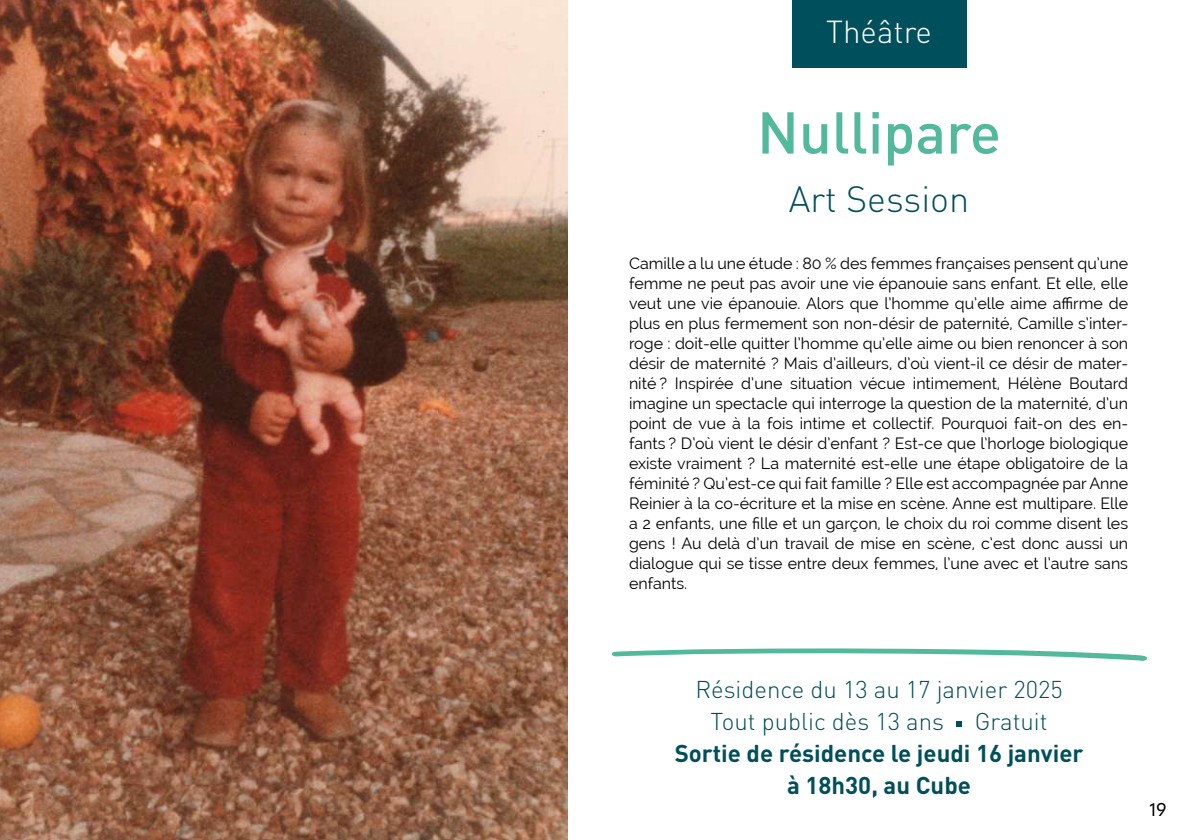
<style>
.page{position:relative;width:1191px;height:840px;background:#fff}
.page>*{position:absolute;margin:0;border:0;box-sizing:border-box;transform-origin:0 0}
.t1{font:300 68px "DIN Pro";color:#004f5c}
.t2{font:500 58px "DIN Pro";color:#53b99d}
.t3{font:300 36px "DIN Pro";color:#004f5c}
.t4{font:300 31.4px "DIN Pro";color:#fff}
.t5{font:300 24px/32px "DIN Pro";color:#004f5c}
.t6{font:700 24px/32px "DIN Pro";color:#004f5c;text-align:center}
.t7{font:18px "Apparat";color:#000}
.t8{font:16px/20px "Raleway";color:#000;text-align:justify}
.s1{color:#fff}
</style>
<div class="page">
<img style="left:0;top:0;width:567px;height:839px">
<div style="left:792px;top:0;width:174px;height:68px;background:#004f5c"></div>
<svg style="left:611px;top:648px;width:536px;height:12px"></svg>
<h3 class="t4" style="left:826px;top:11px;width:107px">Théâtre</h3>
<h2 class="t2" style="left:757px;top:93px;width:245px">Nullipare</h2>
<h3 class="t3" style="left:789px;top:174px;width:182px">Art Session</h3>
<p class="t8" style="left:629px;top:253px;width:500px">Camille a lu une étude : 80 % des femmes françaises pensent qu’une femme ne peut pas avoir une vie épanouie sans enfant. Et elle, elle veut une vie épanouie. Alors que l’homme qu’elle aime affirme de plus en plus fermement son non-désir de paternité, Camille s’inter&shy;roge : doit-elle quitter l’homme qu’elle aime ou bien renoncer à son désir de maternité ? Mais d’ailleurs, d’où vient-il ce désir de mater&shy;nité<span class="s1">.</span>? Inspirée d’une situation vécue intimement, Hélène Boutard imagine un spectacle qui interroge la question de la maternité, d’un point de vue à la fois intime et collectif. Pourquoi fait-on des en&shy;fants<span class="s1">.</span>? D’où vient le désir d’enfant ? Est-ce que l’horloge biologique existe vraiment ? La maternité est-elle une étape obligatoire de la féminité<span class="s1">.</span>? Qu’est-ce qui fait famille ? Elle est accompagnée par Anne Reinier à la co-écriture et la mise en scène. Anne est multipare. Elle a 2 enfants, une fille et un garçon, le choix du roi comme disent les gens ! Au delà d’un travail de mise en scène, c’est donc aussi un dialogue qui se tisse entre deux femmes, l’une avec et l’autre sans enfants.</p>
<h3 class="t5" style="left:710px;top:672px;width:354px;text-indent:-15px">Résidence du 13 au 17 janvier 2025<br>Tout public dès 13 ans</h3>
<h1 class="t1" style="left:950px;top:654px;width:19px">.</h1>
<h3 class="t5" style="left:975px;top:704px;width:74px">Gratuit</h3>
<h3 class="t6" style="left:674px;top:736px;width:410px">Sortie de résidence le jeudi 16 janvier à 18h30, au Cube</h3>
<p class="t7" style="left:1149px;top:798px;width:18px">19</p>
</div>
